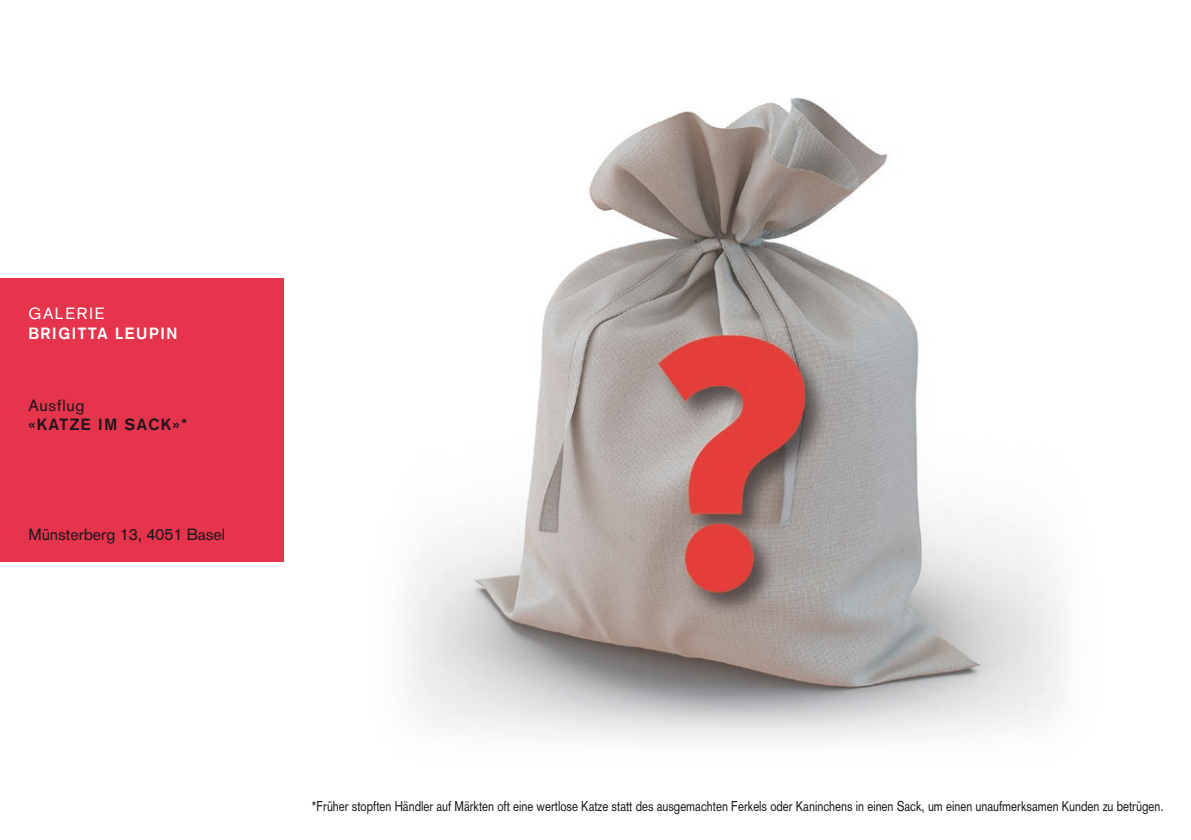
<style>
.page{position:relative;width:1191px;height:840px;background:#fff}
.page>*{position:absolute;margin:0;border:0;box-sizing:border-box;transform-origin:0 0}
.t1{font:16px "Akzidenz Grotesk";color:#1a171c}
.t2{font:700 16px "Akzidenz Grotesk";letter-spacing:.1em;color:#fff}
.t3{font:700 16px "Akzidenz Grotesk";letter-spacing:.1em;color:#1a171c}
.t4{font:16px "Akzidenz Grotesk";letter-spacing:.1em;color:#fff}
.t5{font:16px "Akzidenz Grotesk";letter-spacing:.05em;color:#1a171c}
.t6{font:14px "Akzidenz Grotesk";color:#1a171c;scale:.82 1}
</style>
<div class="page">
<img style="left:404px;top:98px;width:661px;height:643px">
<div style="left:0;top:278px;width:283px;height:284px;background:#e5344c"></div>
<p class="t4" style="left:28px;top:304px;width:78px">GALERIE</p>
<p class="t2" style="left:28px;top:324px;width:151px">BRIGITTA LEUPIN</p>
<p class="t5" style="left:28px;top:396px;width:58px">Ausflug</p>
<p class="t3" style="left:28px;top:415px;width:160px">«KATZE IM SACK»*</p>
<p class="t1" style="left:28px;top:525px;width:198px">Münsterberg 13, 4051 Basel</p>
<p class="t6" style="left:312px;top:797px;width:1040px">*Früher stopften Händler auf Märkten oft eine wertlose Katze statt des ausgemachten Ferkels oder Kaninchens in einen Sack, um einen unaufmerksamen Kunden zu betrügen.</p>
</div>
